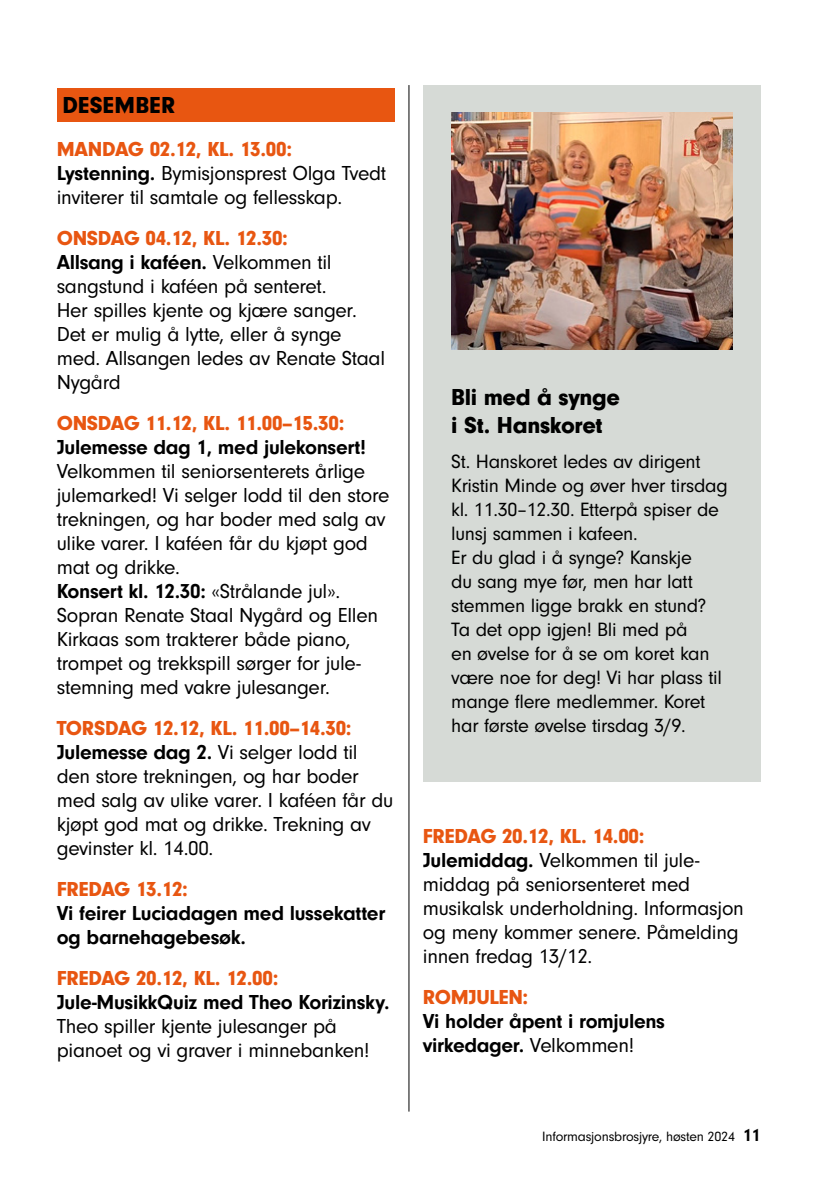
<style>
.page{position:relative;width:840px;height:1191px;background:#fff}
.page>*{position:absolute;margin:0;border:0;box-sizing:border-box;transform-origin:0 0}
.t1{font:900 24px/28px "Neuzeit Gro";letter-spacing:-.015em;color:#000}
.t2{font:900 24px "Neuzeit Gro";letter-spacing:.015em;color:#000}
.t3{font:21px/24px "Neuzeit Gro";letter-spacing:-.015em;color:#000}
.t4{font:700 21px/24px "Neuzeit Gro";letter-spacing:-.015em;color:#000}
.t5{font:900 21px "Neuzeit Gro";letter-spacing:-.015em;color:#e85611}
.t6{font:20px/24px "Neuzeit Gro";letter-spacing:-.015em;color:#000}
.t7{font:14px "Neuzeit Gro";letter-spacing:-.015em;color:#000}
.s1{font-weight:900;color:#e85611}
.s2{font-weight:700}
.s3{font-weight:400}
.s4{font-weight:700;font-size:18px}
</style>
<div class="page">
<hr style="left:408px;top:85px;width:1px;height:1026px;background:#000">
<div style="left:57px;top:88px;width:337px;height:34px;background:#e85611"></div>
<div style="left:422px;top:85px;width:338px;height:696px;background:#d6dad6"></div>
<img style="left:451px;top:113px;width:280px;height:236px">
<p class="t2" style="left:62px;top:91px;width:115px">DESEMBER</p>
<p class="t3" style="left:57px;top:137px;width:331px"><span class="s1">MANDAG 02.12, KL. 13.00:<br></span><span class="s2">Lystenning.</span> Bymisjonsprest Olga Tvedt inviterer til samtale og fellesskap.</p>
<p class="t3" style="left:57px;top:226px;width:330px"><span class="s1">ONSDAG 04.12, KL. 12.30:<br></span><span class="s2">Allsang i kaféen.</span> Velkommen til sangstund i kaféen på senteret.<br>Her spilles kjente og kjære sanger.<br>Det er mulig å lytte, eller å synge med. Allsangen ledes av Renate Staal<br>Nygård</p>
<p class="t5" style="left:57px;top:411px;width:289px">ONSDAG 11.12, KL. 11.00–15.30:</p>
<p class="t4" style="left:57px;top:435px;width:311px">Julemesse dag 1, med julekonsert!</p>
<p class="t3" style="left:57px;top:459px;width:334px">Velkommen til seniorsenterets årlige julemarked! Vi selger lodd til den store trekningen, og har boder med salg av ulike varer. I kaféen får du kjøpt god mat og drikke.<br><span class="s2">Konsert kl. 12.30:</span> «Strålande jul».<br>Sopran Renate Staal Nygård og Ellen Kirkaas som trakterer både piano, trompet og trekkspill sørger for jule&shy;stemning med vakre julesanger.</p>
<p class="t3" style="left:57px;top:716px;width:338px"><span class="s1">TORSDAG 12.12, KL. 11.00–14.30:<br></span><span class="s2">Julemesse dag 2.</span> Vi selger lodd til den store trekningen, og har boder med salg av ulike varer. I kaféen får du kjøpt god mat og drikke. Trekning av gevinster kl. 14.00.</p>
<p class="t5" style="left:57px;top:877px;width:133px">FREDAG 13.12:</p>
<p class="t4" style="left:57px;top:901px;width:330px">Vi feirer Luciadagen med lussekatter og barnehagebesøk.</p>
<p class="t5" style="left:57px;top:966px;width:223px">FREDAG 20.12, KL. 12.00:</p>
<p class="t4" style="left:57px;top:990px;width:334px">Jule-MusikkQuiz med Theo Korizinsky.</p>
<p class="t3" style="left:57px;top:1014px;width:314px">Theo spiller kjente julesanger på pianoet og vi graver i minnebanken!</p>
<p class="t1" style="left:451px;top:383px;width:170px">Bli med å synge i St. Hanskoret</p>
<p class="t6" style="left:451px;top:450px;width:278px">St. Hanskoret ledes av dirigent<br>Kristin Minde og øver hver tirsdag kl. 11.30–12.30. Etterpå spiser de lunsj sammen i kafeen.<br>Er du glad i å synge? Kanskje<br>du sang mye før, men har latt stemmen ligge brakk en stund?<br>Ta det opp igjen! Bli med på<br>en øvelse for å se om koret kan være noe for deg! Vi har plass til mange flere medlemmer. Koret har første øvelse tirsdag 3/9.</p>
<p class="t3" style="left:422px;top:825px;width:322px"><span class="s1">FREDAG 20.12, KL. 14.00:<br></span><span class="s2">Julemiddag.</span> Velkommen til jule&shy;middag på seniorsenteret med musikalsk underholdning. Informasjon og meny kommer senere. Påmelding innen fredag 13/12.</p>
<p class="t5" style="left:422px;top:985px;width:107px">ROMJULEN:</p>
<p class="t4" style="left:422px;top:1009px;width:244px">Vi holder åpent i romjulens virkedager. <span class="s3">Velkommen!</span></p>
<p class="t7" style="left:542px;top:1128px;width:220px">Informasjonsbrosjyre, høsten 2024 <span class="s4">11</span></p>
</div>
